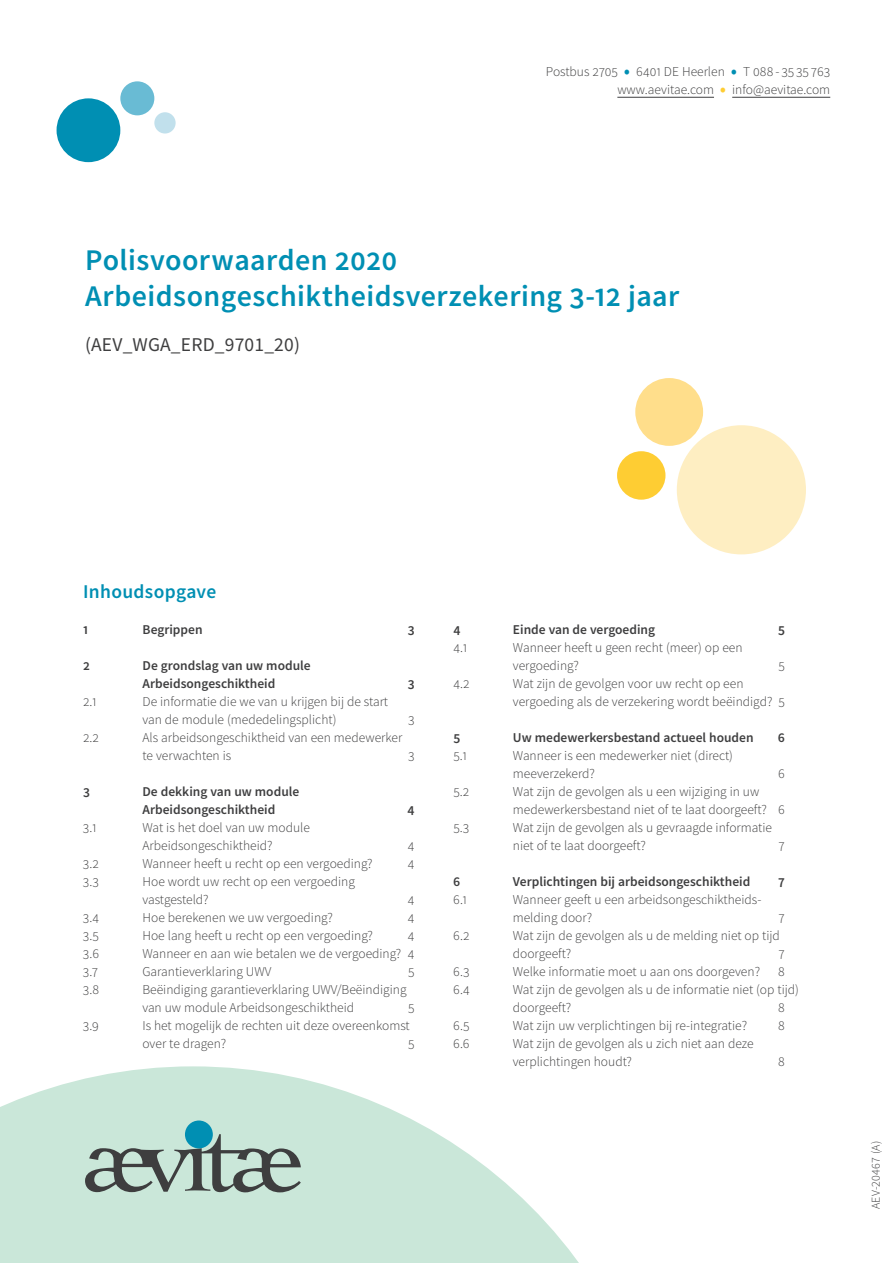
<style>
.page{position:relative;width:893px;height:1263px;background:#fff}
.page>*{position:absolute;margin:0;border:0;box-sizing:border-box;transform-origin:0 0}
.t1{font:600 30px/36px "Source Sans Pro";letter-spacing:.015em;color:#008fb3}
.t2{font:19.5px "Source Sans Pro";letter-spacing:.01em;color:#3e3e3f}
.t3{font:600 19.5px "Source Sans Pro";letter-spacing:.015em;color:#008fb3}
.t4{font:300 13.5px/18px "Source Sans Pro";color:#3e3e3f}
.t5{font:600 13.5px/18px "Source Sans Pro";color:#3e3e3f}
.t6{font:300 12px "Source Sans Pro";color:#3e3e3f}
.s1{font-size:22.5px;color:#008fb3}
.s2{font-size:22.5px;color:#fecd33}
</style>
<div class="page">
<div style="left:57px;top:98px;width:63px;height:64px;background:#008fb3;border-radius:50%"></div>
<svg style="left:0;top:1066px;width:579px;height:197px;fill:#cae7d9"></svg>
<div style="left:120px;top:81px;width:34px;height:34px;background:#69bbd4;border-radius:50%"></div>
<div style="left:617px;top:451px;width:48px;height:49px;background:#fecd33;border-radius:50%"></div>
<div style="left:635px;top:378px;width:68px;height:68px;background:#ffde8b;border-radius:50%"></div>
<div style="left:677px;top:425px;width:129px;height:129px;background:#feeec2;border-radius:50%"></div>
<div style="left:154px;top:112px;width:22px;height:22px;background:#c1e0ec;border-radius:50%"></div>
<hr style="left:617px;top:97px;width:97px;height:1px;background:#3e3e3f">
<hr style="left:732px;top:97px;width:98px;height:1px;background:#3e3e3f">
<div style="left:185px;top:1120px;width:28px;height:28px;background:#008fb3;border-radius:50%"></div>
<svg style="left:85px;top:1134px;width:216px;height:58px;background:#98afa7"></svg>
<p class="t4" style="left:546px;top:63px;width:286px;text-align:right">Postbus 2705 <span class="s1">•</span> 6401 DE Heerlen <span class="s1">•</span> T 088 - 35 35 763 www.aevitae.com <span class="s2">•</span> info@aevitae.com</p>
<h1 class="t1" style="left:85px;top:241px;width:596px">Polisvoorwaarden 2020<br>Arbeidsongeschiktheidsverzekering 3-12 jaar</h1>
<h2 class="t2" style="left:85px;top:332px;width:216px">(AEV_WGA_ERD_9701_20)</h2>
<h2 class="t3" style="left:83px;top:579px;width:135px">Inhoudsopgave</h2>
<p class="t5" style="left:83px;top:621px;width:7px">1</p>
<p class="t5" style="left:143px;top:621px;width:61px">Begrippen</p>
<p class="t5" style="left:408px;top:621px;width:8px">3</p>
<p class="t5" style="left:83px;top:657px;width:8px">2</p>
<p class="t5" style="left:143px;top:657px;width:170px">De grondslag van uw module<br>Arbeidsongeschiktheid</p>
<p class="t5" style="left:408px;top:675px;width:8px">3</p>
<p class="t4" style="left:83px;top:693px;width:15px">2.1</p>
<p class="t4" style="left:143px;top:693px;width:247px">De informatie die we van u krijgen bij de start van de module (mededelingsplicht)</p>
<p class="t4" style="left:408px;top:711px;width:8px">3</p>
<p class="t4" style="left:83px;top:729px;width:18px">2.2</p>
<p class="t4" style="left:143px;top:729px;width:261px">Als arbeidsongeschiktheid van een medewerker te verwachten is</p>
<p class="t4" style="left:408px;top:747px;width:8px">3</p>
<p class="t5" style="left:83px;top:783px;width:8px">3</p>
<p class="t5" style="left:143px;top:783px;width:158px">De dekking van uw module<br>Arbeidsongeschiktheid</p>
<p class="t4" style="left:83px;top:819px;width:15px">3.1</p>
<p class="t4" style="left:143px;top:819px;width:169px">Wat is het doel van uw module<br>Arbeidsongeschiktheid?</p>
<p class="t5" style="left:407px;top:801px;width:9px">4</p>
<p class="t4" style="left:408px;top:837px;width:8px">4</p>
<p class="t4" style="left:83px;top:855px;width:17px">3.2</p>
<p class="t4" style="left:143px;top:855px;width:232px">Wanneer heeft u recht op een vergoeding?</p>
<p class="t4" style="left:408px;top:855px;width:8px">4</p>
<p class="t4" style="left:83px;top:873px;width:17px">3.3</p>
<p class="t4" style="left:142px;top:873px;width:214px">Hoe wordt uw recht op een vergoeding vastgesteld?</p>
<p class="t4" style="left:408px;top:891px;width:8px">4</p>
<p class="t4" style="left:83px;top:909px;width:18px">3.4</p>
<p class="t4" style="left:142px;top:909px;width:192px">Hoe berekenen we uw vergoeding?</p>
<p class="t4" style="left:408px;top:909px;width:8px">4</p>
<p class="t4" style="left:83px;top:927px;width:17px">3.5</p>
<p class="t4" style="left:142px;top:927px;width:232px">Hoe lang heeft u recht op een vergoeding?</p>
<p class="t4" style="left:408px;top:927px;width:8px">4</p>
<p class="t4" style="left:83px;top:945px;width:18px">3.6</p>
<p class="t4" style="left:142px;top:945px;width:274px">Wanneer en aan wie betalen we de vergoeding? 4</p>
<p class="t4" style="left:83px;top:963px;width:17px">3.7</p>
<p class="t4" style="left:142px;top:963px;width:131px">Garantieverklaring UWV</p>
<p class="t4" style="left:408px;top:963px;width:8px">5</p>
<p class="t4" style="left:83px;top:981px;width:18px">3.8</p>
<p class="t4" style="left:142px;top:981px;width:266px">Beëindiging garantieverklaring UWV/Beëindiging van uw module Arbeidsongeschiktheid</p>
<p class="t4" style="left:408px;top:999px;width:8px">5</p>
<p class="t4" style="left:83px;top:1017px;width:18px">3.9</p>
<p class="t4" style="left:142px;top:1017px;width:269px">Is het mogelijk de rechten uit deze overeenkomst over te dragen?</p>
<p class="t4" style="left:408px;top:1035px;width:8px">5</p>
<p class="t5" style="left:453px;top:621px;width:9px">4</p>
<p class="t5" style="left:513px;top:621px;width:144px">Einde van de vergoeding</p>
<p class="t5" style="left:778px;top:621px;width:8px">5</p>
<p class="t4" style="left:453px;top:639px;width:15px">4.1</p>
<p class="t4" style="left:513px;top:639px;width:231px">Wanneer heeft u geen recht (meer) op een vergoeding?</p>
<p class="t4" style="left:779px;top:657px;width:8px">5</p>
<p class="t4" style="left:453px;top:675px;width:18px">4.2</p>
<p class="t4" style="left:513px;top:675px;width:274px">Wat zijn de gevolgen voor uw recht op een vergoeding als de verzekering wordt beëindigd? 5</p>
<p class="t5" style="left:453px;top:729px;width:8px">5</p>
<p class="t5" style="left:513px;top:729px;width:242px">Uw medewerkersbestand actueel houden</p>
<p class="t5" style="left:778px;top:729px;width:9px">6</p>
<p class="t4" style="left:453px;top:747px;width:15px">5.1</p>
<p class="t4" style="left:513px;top:747px;width:222px">Wanneer is een medewerker niet (direct) meeverzekerd?</p>
<p class="t4" style="left:778px;top:765px;width:8px">6</p>
<p class="t4" style="left:453px;top:783px;width:17px">5.2</p>
<p class="t4" style="left:513px;top:783px;width:274px">Wat zijn de gevolgen als u een wijziging in uw medewerkersbestand niet of te laat doorgeeft? 6</p>
<p class="t4" style="left:453px;top:819px;width:17px">5.3</p>
<p class="t4" style="left:513px;top:819px;width:261px">Wat zijn de gevolgen als u gevraagde informatie niet of te laat doorgeeft?</p>
<p class="t4" style="left:779px;top:837px;width:8px">7</p>
<p class="t5" style="left:453px;top:873px;width:9px">6</p>
<p class="t5" style="left:513px;top:873px;width:239px">Verplichtingen bij arbeidsongeschiktheid</p>
<p class="t5" style="left:778px;top:873px;width:8px">7</p>
<p class="t4" style="left:453px;top:891px;width:15px">6.1</p>
<p class="t4" style="left:513px;top:891px;width:250px">Wanneer geeft u een arbeidsongeschiktheids&shy;melding door?</p>
<p class="t4" style="left:779px;top:909px;width:8px">7</p>
<p class="t4" style="left:453px;top:927px;width:18px">6.2</p>
<p class="t4" style="left:513px;top:927px;width:269px">Wat zijn de gevolgen als u de melding niet op tijd doorgeeft?</p>
<p class="t4" style="left:778px;top:945px;width:8px">7</p>
<p class="t4" style="left:453px;top:963px;width:18px">6.3</p>
<p class="t4" style="left:513px;top:963px;width:249px">Welke informatie moet u aan ons doorgeven?</p>
<p class="t4" style="left:778px;top:963px;width:8px">8</p>
<p class="t4" style="left:453px;top:981px;width:18px">6.4</p>
<p class="t4" style="left:513px;top:981px;width:288px">Wat zijn de gevolgen als u de informatie niet (op tijd) doorgeeft?</p>
<p class="t4" style="left:778px;top:999px;width:8px">8</p>
<p class="t4" style="left:453px;top:1017px;width:18px">6.5</p>
<p class="t4" style="left:513px;top:1017px;width:236px">Wat zijn uw verplichtingen bij re-integratie?</p>
<p class="t4" style="left:778px;top:1017px;width:8px">8</p>
<p class="t4" style="left:453px;top:1035px;width:18px">6.6</p>
<p class="t4" style="left:513px;top:1035px;width:243px">Wat zijn de gevolgen als u zich niet aan deze verplichtingen houdt?</p>
<p class="t4" style="left:778px;top:1053px;width:8px">8</p>
<p class="t6" style="left:868px;top:1209px;width:70px;rotate:-90deg">AEV-20467 (A)</p>
</div>
